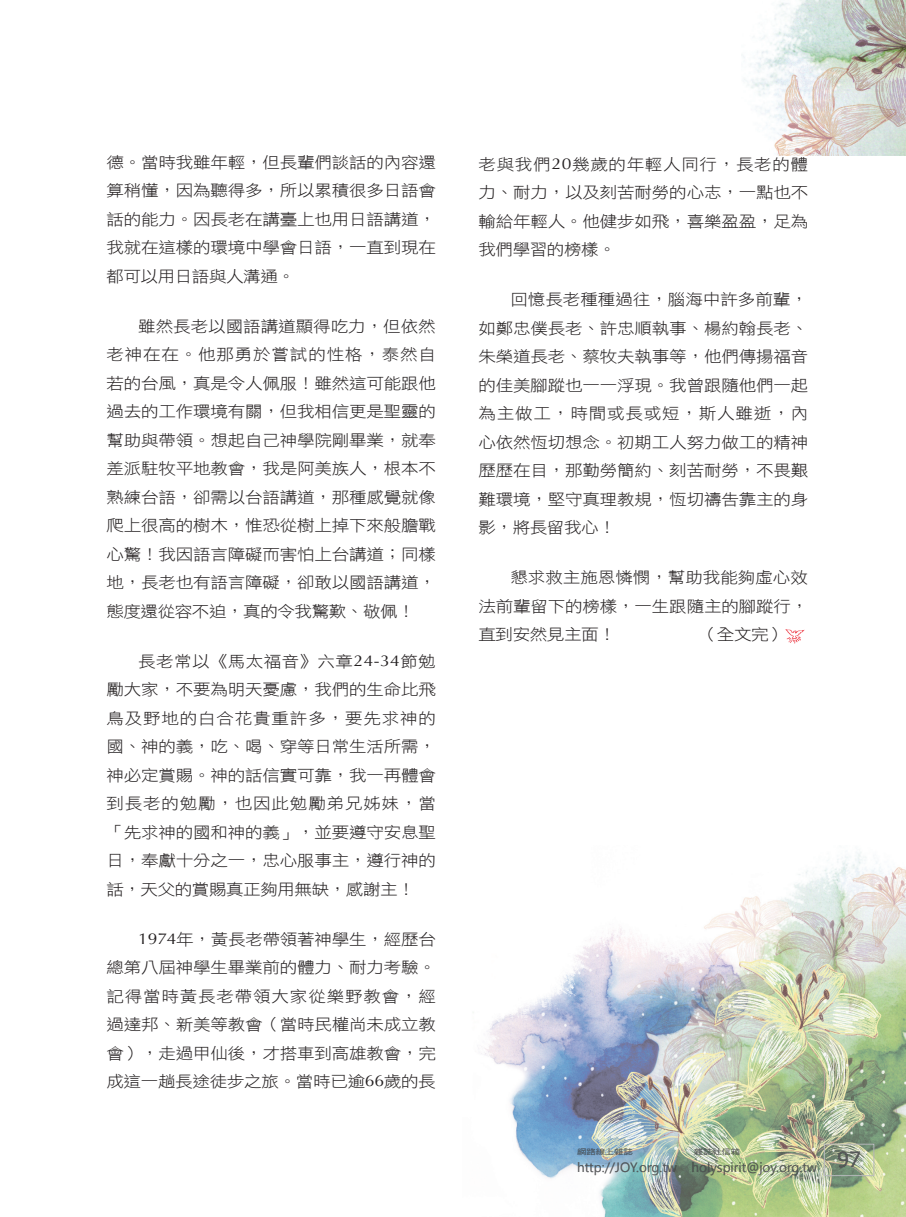
<style>
.page{position:relative;width:906px;height:1217px;background:#fff}
.page>*{position:absolute;margin:0;border:0;box-sizing:border-box;transform-origin:0 0}
.t1{font:21px "Tahoma";color:#57585a}
.t2{font:15.75px/28.5px "DF Hei W3 WIN BF";letter-spacing:-.01em;color:#231f20;text-align:justify;scale:1.11 1}
.t3{font:13.5px "Segoe UI";color:#57585a}
.t4{font:7.5px "DF Hei W5 WIN BF";letter-spacing:-.015em;color:#57585a;scale:1.25 1}
.s1{font-family:"Optima"}
</style>
<div class="page">
<img style="left:473px;top:852px;width:433px;height:364px">
<img style="left:742px;top:0;width:164px;height:155px">
<img style="left:785px;top:629px;width:19px;height:14px">
<div style="left:824px;top:1143px;width:50px;height:32px;border:1px solid #bcbdc0"></div>
<p class="t2" style="left:106px;top:148px;width:298px">德。當時我雖年輕，但長輩們談話的內容還算稍懂，因為聽得多，所以累積很多日語會話的能力。因長老在講臺上也用日語講道，我就在這樣的環境中學會日語，一直到現在都可以用日語與人溝通。</p>
<p class="t2" style="left:106px;top:311px;width:298px;text-indent:32px">雖然長老以國語講道顯得吃力，但依然老神在在。他那勇於嘗試的性格，泰然自若的台風，真是令人佩服！雖然這可能跟他過去的工作環境有關，但我相信更是聖靈的幫助與帶領。想起自己神學院剛畢業，就奉差派駐牧平地教會，我是阿美族人，根本不熟練台語，卻需以台語講道，那種感覺就像爬上很高的樹木，惟恐從樹上掉下來般膽戰心驚！我因語言障礙而害怕上台講道；同樣地，長老也有語言障礙，卻敢以國語講道，態度還從容不迫，真的令我驚歎、敬佩！</p>
<p class="t2" style="left:106px;top:646px;width:298px;text-indent:32px">長老常以《馬太福音》六章<span class="s1">24-34</span>節勉勵大家，不要為明天憂慮，我們的生命比飛鳥及野地的白合花貴重許多，要先求神的國、神的義，吃、喝、穿等日常生活所需，神必定賞賜。神的話信實可靠，我一再體會到長老的勉勵，也因此勉勵弟兄姊妹，當「先求神的國和神的義」，並要遵守安息聖日，奉獻十分之一，忠心服事主，遵行神的話，天父的賞賜真正夠用無缺，感謝主！</p>
<p class="t2" style="left:106px;top:924px;width:298px;text-indent:32px"><span class="s1">1974</span>年，黃長老帶領著神學生，經歷台總第八屆神學生畢業前的體力、耐力考驗。記得當時黃長老帶領大家從樂野教會，經過達邦、新美等教會（當時民權尚未成立教會），走過甲仙後，才搭車到高雄教會，完成這一趟長途徒步之旅。當時已逾<span class="s1">66</span>歲的長</p>
<p class="t2" style="left:478px;top:150px;width:298px">老與我們<span class="s1">20</span>幾歲的年輕人同行，長老的體力、耐力，以及刻苦耐勞的心志，一點也不輸給年輕人。他健步如飛，喜樂盈盈，足為我們學習的榜樣。</p>
<p class="t2" style="left:478px;top:285px;width:298px;text-indent:32px">回憶長老種種過往，腦海中許多前輩，如鄭忠僕長老、許忠順執事、楊約翰長老、朱榮道長老、蔡牧夫執事等，他們傳揚福音的佳美腳蹤也一一浮現。我曾跟隨他們一起為主做工，時間或長或短，斯人雖逝，內心依然恆切想念。初期工人努力做工的精神歷歷在目，那勤勞簡約、刻苦耐勞，不畏艱難環境，堅守真理教規，恆切禱告靠主的身影，將長留我心！</p>
<p class="t2" style="left:478px;top:563px;width:298px;text-indent:32px">懇求救主施恩憐憫，幫助我能夠虛心效法前輩留下的榜樣，一生跟隨主的腳蹤行，直到安然見主面！</p>
<p class="t2" style="left:700px;top:620px;width:79px">（全文完）</p>
<p class="t4" style="left:577px;top:1147px;width:46px">網路線上雜誌</p>
<p class="t4" style="left:694px;top:1147px;width:39px">雜誌社信箱</p>
<p class="t3" style="left:577px;top:1157px;width:241px">http://JOY.org.tw holyspirit@joy.org.tw</p>
<p class="t1" style="left:837px;top:1144px;width:24px">97</p>
</div>
